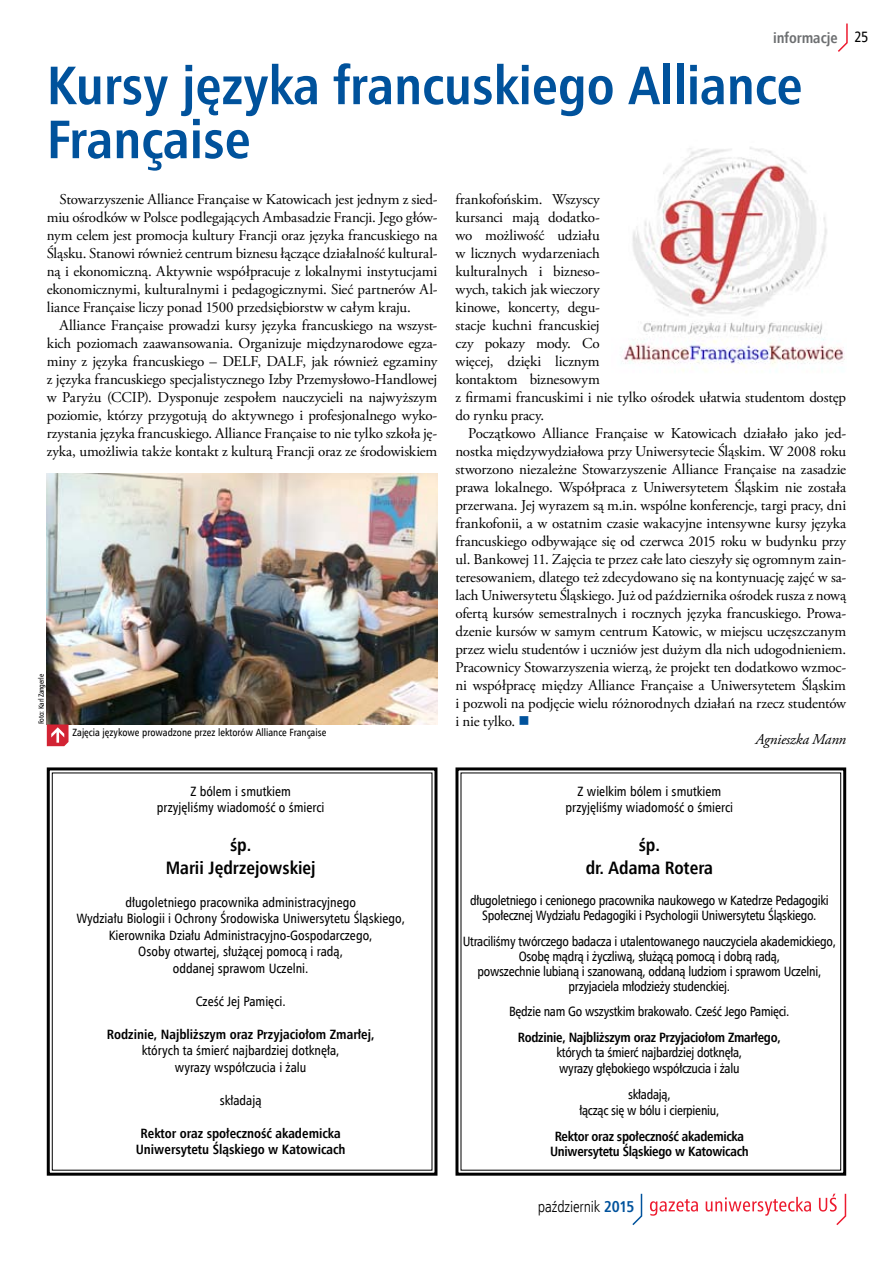
<style>
.page{position:relative;width:893px;height:1263px;background:#fff}
.page>*{position:absolute;margin:0;border:0;box-sizing:border-box;transform-origin:0 0}
.t1{font:700 54px/54px "Humnst 777 Cn EU";color:#00529c}
.t2{font:700 18px/22.5px "Humnst 777 Cn EU";color:#000;text-align:center}
.t3{font:15.75px "Humnst 777 Lt Cn EU";letter-spacing:-.01em;color:#000}
.t4{font:15px/18px "Adobe Garamond Pro";letter-spacing:-.01em;color:#000;text-align:justify}
.t5{font:italic 15px "Adobe Garamond Pro";letter-spacing:-.015em;color:#000}
.t6{font:700 15px "Humnst 777 Cn EU";color:#6d6f71}
.t7{font:13.5px/15px "Humnst 777 Cn EU";letter-spacing:-.02em;color:#000;text-align:center}
.t8{font:13.5px/16.5px "Humnst 777 Cn EU";color:#000;text-align:center}
.t9{font:700 13.5px/15px "Humnst 777 Cn EU";letter-spacing:-.02em;color:#000;text-align:center}
.t10{font:700 13.5px/16.5px "Humnst 777 Cn EU";color:#000;text-align:center}
.t11{font:10.5px "Humnst 777 Cn EU";color:#000}
.t12{font:7.5px "Humnst 777 Cn EU";letter-spacing:-.025em;color:#000}
.s1{font-weight:400;color:#000}
.s2{color:#00529c}
.s3{font-family:"Humnst 777 Cn EU";font-weight:700;color:#00529c}
</style>
<div class="page">
<svg style="left:632px;top:1193px;width:11px;height:32px"></svg>
<svg style="left:650px;top:1199px;width:48px;height:17px"></svg>
<svg style="left:706px;top:1197px;width:105px;height:19px"></svg>
<svg style="left:819px;top:1193px;width:28px;height:32px"></svg>
<svg style="left:838px;top:23px;width:10px;height:29px"></svg>
<img style="left:623px;top:147px;width:222px;height:224px">
<img style="left:47px;top:474px;width:390px;height:250px">
<svg style="left:47px;top:724px;width:22px;height:22px"></svg>
<svg style="left:46px;top:767px;width:392px;height:409px"></svg>
<svg style="left:455px;top:767px;width:392px;height:409px"></svg>
<p class="t6" style="left:773px;top:28px;width:97px">informacje <span class="s1">25</span></p>
<h1 class="t1" style="left:47px;top:58px;width:757px">Kursy języka francuskiego Alliance<br>Française</h1>
<p class="t4" style="left:47px;top:190px;width:392px;text-indent:13px">Stowarzyszenie Alliance Française w Katowicach jest jednym z sied&shy;miu ośrodków w Polsce podlegających Ambasadzie Francji. Jego głów&shy;nym celem jest promocja kultury Francji oraz języka francuskiego na Śląsku. Stanowi również centrum biznesu łączące działalność kultural&shy;ną i ekonomiczną. Aktywnie współpracuje z lokalnymi instytucjami ekonomicznymi, kulturalnymi i pedagogicznymi. Sieć partnerów Al&shy;liance Française liczy ponad 1500 przedsiębiorstw w całym kraju.</p>
<p class="t4" style="left:47px;top:316px;width:392px;text-indent:13px">Alliance Française prowadzi kursy języka francuskiego na wszyst&shy;kich poziomach zaawansowania. Organizuje międzynarodowe egza&shy;miny z języka francuskiego – DELF, DALF, jak również egzaminy z języka francuskiego specjalistycznego Izby Przemysłowo-Handlowej w Paryżu (CCIP). Dysponuje zespołem nauczycieli na najwyższym poziomie, którzy przygotują do aktywnego i profesjonalnego wyko&shy;rzystania języka francuskiego. Alliance Française to nie tylko szkoła ję&shy;zyka, umożliwia także kontakt z kulturą Francji oraz ze środowiskiem</p>
<p class="t4" style="left:455px;top:190px;width:392px;text-align:left">frankofońskim. Wszyscy<br>kursanci mają dodatko-<br>wo możliwość udziału<br>w licznych wydarzeniach<br>kulturalnych i bizneso-<br>wych, takich jak wieczory<br>kinowe, koncerty, degu-<br>stacje kuchni francuskiej<br>czy pokazy mody. Co<br>więcej, dzięki licznym<br>kontaktom biznesowym<br>z firmami francuskimi i nie tylko ośrodek ułatwia studentom dostęp do rynku pracy.</p>
<p class="t4" style="left:468px;top:424px;width:379px">Początkowo Alliance Française w Katowicach działało jako jed-</p>
<p class="t4" style="left:455px;top:442px;width:392px">nostka międzywydziałowa przy Uniwersytecie Śląskim. W 2008 roku</p>
<p class="t4" style="left:455px;top:460px;width:392px">stworzono niezależne Stowarzyszenie Alliance Française na zasadzie</p>
<p class="t4" style="left:455px;top:478px;width:392px">prawa lokalnego. Współpraca z Uniwersytetem Śląskim nie została</p>
<p class="t4" style="left:455px;top:496px;width:392px">przerwana. Jej wyrazem są m.in. wspólne konferencje, targi pracy, dni</p>
<p class="t4" style="left:455px;top:514px;width:392px">frankofonii, a w ostatnim czasie wakacyjne intensywne kursy języka</p>
<p class="t4" style="left:455px;top:532px;width:392px">francuskiego odbywające się od czerwca 2015 roku w budynku przy</p>
<p class="t4" style="left:455px;top:550px;width:392px">ul. Bankowej 11. Zajęcia te przez całe lato cieszyły się ogromnym zain-</p>
<p class="t4" style="left:455px;top:568px;width:392px">teresowaniem, dlatego też zdecydowano się na kontynuację zajęć w sa-</p>
<p class="t4" style="left:455px;top:586px;width:392px">lach Uniwersytetu Śląskiego. Już od października ośrodek rusza z nową</p>
<p class="t4" style="left:455px;top:604px;width:392px">ofertą kursów semestralnych i rocznych języka francuskiego. Prowa-</p>
<p class="t4" style="left:455px;top:622px;width:392px">dzenie kursów w samym centrum Katowic, w miejscu uczęszczanym</p>
<p class="t4" style="left:455px;top:640px;width:392px">przez wielu studentów i uczniów jest dużym dla nich udogodnieniem.</p>
<p class="t4" style="left:455px;top:658px;width:392px">Pracownicy Stowarzyszenia wierzą, że projekt ten dodatkowo wzmoc-</p>
<p class="t4" style="left:455px;top:676px;width:392px">ni współpracę między Alliance Française a Uniwersytetem Śląskim</p>
<p class="t4" style="left:455px;top:694px;width:392px">i pozwoli na podjęcie wielu różnorodnych działań na rzecz studentów</p>
<p class="t4" style="left:455px;top:712px;width:76px">i nie tylko. <span class="s2">■</span></p>
<p class="t5" style="left:755px;top:730px;width:92px">Agnieszka Mann</p>
<p class="t12" style="left:37px;top:724px;width:52px;rotate:-90deg">Foto: Karl Zangerle</p>
<p class="t11" style="left:73px;top:726px;width:255px">Zajęcia językowe prowadzone przez lektorów Alliance Française</p>
<p class="t8" style="left:157px;top:782px;width:169px">Z bólem i smutkiem<br>przyjęliśmy wiadomość o śmierci</p>
<p class="t2" style="left:166px;top:833px;width:151px">śp.<br>Marii Jędrzejowskiej</p>
<p class="t8" style="left:76px;top:893px;width:330px">długoletniego pracownika administracyjnego<br>Wydziału Biologii i Ochrony Środowiska Uniwersytetu Śląskiego, Kierownika Działu Administracyjno-Gospodarczego,<br>Osoby otwartej, służącej pomocą i radą,<br>oddanej sprawom Uczelni.</p>
<p class="t8" style="left:196px;top:992px;width:92px">Cześć Jej Pamięci.</p>
<p class="t10" style="left:107px;top:1025px;width:269px">Rodzinie, Najbliższym oraz Przyjaciołom Zmarłej,</p>
<p class="t8" style="left:142px;top:1042px;width:199px">których ta śmierć najbardziej dotknęła, wyrazy współczucia i żalu</p>
<p class="t8" style="left:220px;top:1091px;width:43px">składają</p>
<p class="t10" style="left:136px;top:1124px;width:211px">Rektor oraz społeczność akademicka<br>Uniwersytetu Śląskiego w Katowicach</p>
<p class="t8" style="left:566px;top:782px;width:169px">Z wielkim bólem i smutkiem przyjęliśmy wiadomość o śmierci</p>
<p class="t2" style="left:586px;top:833px;width:129px">śp.<br>dr. Adama Rotera</p>
<p class="t7" style="left:470px;top:893px;width:360px">długoletniego i cenionego pracownika naukowego w Katedrze Pedagogiki<br>Społecznej Wydziału Pedagogiki i Psychologii Uniwersytetu Śląskiego.</p>
<p class="t7" style="left:463px;top:933px;width:375px">Utraciliśmy twórczego badacza i utalentowanego nauczyciela akademickiego, Osobę mądrą i życzliwą, służącą pomocą i dobrą radą,<br>powszechnie lubianą i szanowaną, oddaną ludziom i sprawom Uczelni, przyjaciela młodzieży studenckiej.</p>
<p class="t7" style="left:509px;top:1004px;width:282px">Będzie nam Go wszystkim brakowało. Cześć Jego Pamięci.</p>
<p class="t9" style="left:518px;top:1029px;width:264px">Rodzinie, Najbliższym oraz Przyjaciołom Zmarłego,</p>
<p class="t7" style="left:556px;top:1043px;width:187px;line-height:16.5px;text-align:left">których ta śmierć najbardziej dotknęła, wyrazy głębokiego współczucia i żalu</p>
<p class="t7" style="left:579px;top:1085px;width:142px;line-height:16.5px">składają,<br>łącząc się w bólu i cierpieniu,</p>
<p class="t9" style="left:550px;top:1128px;width:200px">Rektor oraz społeczność akademicka<br>Uniwersytetu Śląskiego w Katowicach</p>
<p class="t3" style="left:538px;top:1196px;width:98px">październik <span class="s3">2015</span></p>
</div>
